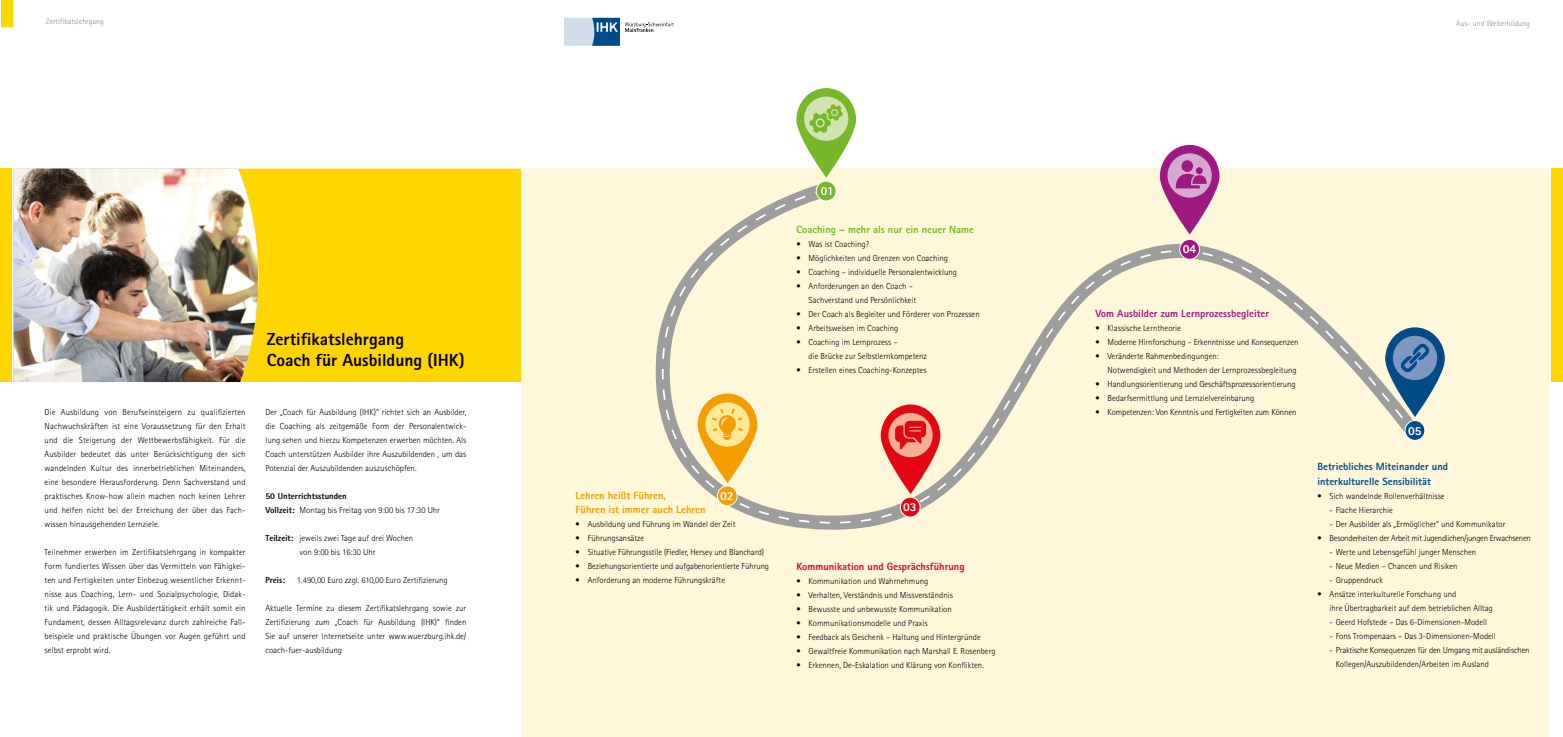
<style>
.page{position:relative;width:1563px;height:737px;background:#fff}
.page>*{position:absolute;margin:0;border:0;box-sizing:border-box;transform-origin:0 0}
.t1{font:800 17.5px/21px "Rotis Sans Serif";color:#000}
.t2{font:800 12.25px "Rotis Sans Serif";color:#fff}
.t3{font:800 10.5px/15.3px "Rotis Sans Serif";color:#004b88}
.t4{font:800 10.5px/14px "Rotis Sans Serif";color:#f59c00}
.t5{font:800 10.5px "Rotis Sans Serif";color:#9e1981}
.t6{font:800 10.5px "Rotis Sans Serif";color:#e30613}
.t7{font:800 10.5px "Rotis Sans Serif";color:#76b82a}
.t8{font:300 8.75px/14px "Rotis Sans Serif";color:#000}
.t9{font:300 8.75px/14px "Rotis Sans Serif";letter-spacing:-.02em;color:#000}
.t10{font:300 8.75px "Rotis Sans Serif";letter-spacing:-.03em;color:#000}
.t11{font:800 8.75px "Rotis Sans Serif";color:#000}
.t12{font:7.88px "Rotis Sans Serif";color:#9d9d9c}
.s1{font-weight:800}
</style>
<div class="page">
<div style="left:521px;top:168px;width:1027px;height:569px;background:#fff7d9"></div>
<div style="left:258px;top:169px;width:263px;height:213px;background:#ffd500"></div>
<div style="left:0;top:169px;width:11px;height:213px;background:#ffd500"></div>
<img style="left:14px;top:169px;width:244px;height:213px">
<div style="left:1px;top:0;width:11px;height:26px;background:#ffd500"></div>
<svg style="left:661px;top:189px;width:752px;height:335px"></svg>
<div style="left:1551px;top:169px;width:12px;height:213px;background:#ffd500"></div>
<svg style="left:796px;top:88px;width:60px;height:90px"></svg>
<svg style="left:661px;top:367px;width:176px;height:157px"></svg>
<div style="left:717px;top:486px;width:20px;height:19px;background:#f59c00;border-radius:50%"></div>
<div style="left:717px;top:485px;width:21px;height:21px;border:1px solid #fff;border-radius:50%"></div>
<svg style="left:816px;top:181px;width:20px;height:20px"></svg>
<div style="left:816px;top:181px;width:20px;height:20px;border:1px solid #fff;border-radius:50%"></div>
<svg style="left:821px;top:187px;width:10px;height:8px"></svg>
<div style="left:900px;top:497px;width:20px;height:20px;background:#e30613;border-radius:50%"></div>
<div style="left:900px;top:497px;width:20px;height:20px;border:1px solid #fff;border-radius:50%"></div>
<svg style="left:881px;top:404px;width:59px;height:90px"></svg>
<svg style="left:1160px;top:145px;width:59px;height:89px"></svg>
<div style="left:1196px;top:167px;width:6px;height:7px;background:#9e1981;border-radius:50%"></div>
<div style="left:1179px;top:239px;width:20px;height:20px;background:#9e1981;border-radius:50%"></div>
<div style="left:1179px;top:239px;width:21px;height:21px;border:1px solid #fff;border-radius:50%"></div>
<svg style="left:1385px;top:327px;width:60px;height:90px"></svg>
<div style="left:1405px;top:420px;width:20px;height:20px;background:#004b88;border-radius:50%"></div>
<div style="left:1404px;top:420px;width:21px;height:21px;border:1px solid #fff;border-radius:50%"></div>
<svg style="left:564px;top:18px;width:110px;height:28px"></svg>
<p class="t12" style="left:46px;top:17px;width:60px">Zertifikatslehrgang</p>
<p class="t8" style="left:45px;top:405px;width:202px;text-align:justify">Die Ausbildung von Berufseinsteigern zu qualifizierten Nachwuchskräften ist eine Voraussetzung für den Erhalt und die Steigerung der Wettbewerbsfähigkeit. Für die Ausbilder bedeutet das unter Berücksichtigung der sich wandelnden Kultur des innerbetrieblichen Miteinanders, eine besondere Herausforderung. Denn Sachverstand und praktisches Know-how allein machen noch keinen Lehrer und helfen nicht bei der Erreichung der über das Fach&shy;wissen hinausgehenden Lernziele.</p>
<p class="t8" style="left:45px;top:545px;width:202px;text-align:justify">Teilnehmer erwerben im Zertifikatslehrgang in kompakter Form fundiertes Wissen über das Vermitteln von Fähigkei&shy;ten und Fertigkeiten unter Einbezug wesentlicher Erkennt&shy;nisse aus Coaching, Lern- und Sozialpsychologie, Didak&shy;tik und Pädagogik. Die Ausbildertätigkeit erhält somit ein Fundament, dessen Alltagsrelevanz durch zahlreiche Fall&shy;beispiele und praktische Übungen vor Augen geführt und selbst erprobt wird.</p>
<h1 class="t1" style="left:267px;top:328px;width:199px">Zertifikatslehrgang<br>Coach für Ausbildung (IHK)</h1>
<p class="t8" style="left:265px;top:405px;width:202px;text-align:justify">Der „Coach für Ausbildung (IHK)“ richtet sich an Ausbilder, die Coaching als zeitgemäße Form der Personalentwick&shy;lung sehen und hierzu Kompetenzen erwerben möchten. Als Coach unterstützen Ausbilder ihre Auszubildenden , um das Potenzial der Auszubildenden auszuschöpfen.</p>
<p class="t8" style="left:265px;top:489px;width:176px"><span class="s1">50 Unterrichtsstunden<br>Vollzeit:</span> Montag bis Freitag von 9:00 bis 17:30 Uhr</p>
<p class="t8" style="left:265px;top:531px;width:149px;text-align:center"><span class="s1">Teilzeit:</span> jeweils zwei Tage auf drei Wochen von 9:00 bis 16:30 Uhr</p>
<p class="t11" style="left:265px;top:575px;width:21px">Preis:</p>
<p class="t8" style="left:297px;top:573px;width:152px">1.490,00 Euro zzgl. 610,00 Euro Zertifizierung</p>
<p class="t8" style="left:265px;top:601px;width:202px;text-align:justify">Aktuelle Termine zu diesem Zertifikatslehrgang sowie zur Zertifizierung zum „Coach für Ausbildung (IHK)“ finden Sie auf unserer Internetseite unter www.wuerzburg.ihk.de/ coach-fuer-ausbildung</p>
<p class="t7" style="left:796px;top:222px;width:179px">Coaching – mehr als nur ein neuer Name</p>
<p class="t8" style="left:796px;top:237px;width:74px">• Was ist Coaching?</p>
<p class="t8" style="left:796px;top:251px;width:153px">• Möglichkeiten und Grenzen von Coaching</p>
<p class="t8" style="left:796px;top:265px;width:162px">• Coaching – individuelle Personalentwicklung</p>
<p class="t8" style="left:808px;top:279px;width:109px;text-indent:-12px">• Anforderungen an den Coach –<br>Sachverstand und Persönlichkeit</p>
<p class="t8" style="left:796px;top:307px;width:185px">• Der Coach als Begleiter und Förderer von Prozessen</p>
<p class="t8" style="left:796px;top:321px;width:104px">• Arbeitsweisen im Coaching</p>
<p class="t8" style="left:808px;top:335px;width:120px;text-indent:-12px">• Coaching im Lernprozess –<br>die Brücke zur Selbstlernkompetenz</p>
<p class="t8" style="left:796px;top:363px;width:132px">• Erstellen eines Coaching-Konzeptes</p>
<p class="t4" style="left:575px;top:488px;width:131px">Lehren heißt Führen,<br>Führen ist immer auch Lehren</p>
<p class="t8" style="left:575px;top:517px;width:161px">• Ausbildung und Führung im Wandel der Zeit</p>
<p class="t8" style="left:575px;top:531px;width:70px">• Führungsansätze</p>
<p class="t8" style="left:575px;top:545px;width:190px">• Situative Führungsstile (Fiedler, Hersey und Blanchard)</p>
<p class="t8" style="left:575px;top:559px;width:195px">• Beziehungsorientierte und aufgabenorientierte Führung</p>
<p class="t8" style="left:575px;top:573px;width:151px">• Anforderung an moderne Führungskräfte</p>
<h2 class="t2" style="left:720px;top:488px;width:15px">02</h2>
<h2 class="t2" style="left:903px;top:499px;width:15px">03</h2>
<p class="t6" style="left:796px;top:560px;width:170px">Kommunikation und Gesprächsführung</p>
<p class="t8" style="left:796px;top:574px;width:133px">• Kommunikation und Wahrnehmung</p>
<p class="t8" style="left:796px;top:588px;width:158px">• Verhalten, Verständnis und Missverständnis</p>
<p class="t8" style="left:796px;top:602px;width:157px">• Bewusste und unbewusste Kommunikation</p>
<p class="t8" style="left:796px;top:616px;width:133px">• Kommunikationsmodelle und Praxis</p>
<p class="t8" style="left:796px;top:630px;width:186px">• Feedback als Geschenk – Haltung und Hintergründe</p>
<p class="t8" style="left:796px;top:644px;width:201px">• Gewaltfreie Kommunikation nach Marshall E. Rosenberg</p>
<p class="t8" style="left:796px;top:658px;width:189px">• Erkennen, De-Eskalation und Klärung von Konflikten.</p>
<p class="t12" style="left:1456px;top:19px;width:75px">Aus- und Weiterbildung</p>
<h2 class="t2" style="left:1182px;top:241px;width:15px">04</h2>
<p class="t5" style="left:1095px;top:307px;width:175px">Vom Ausbilder zum Lernprozessbegleiter</p>
<p class="t8" style="left:1095px;top:321px;width:87px">• Klassische Lerntheorie</p>
<p class="t8" style="left:1095px;top:335px;width:205px">• Moderne Hirnforschung – Erkenntnisse und Konsequenzen</p>
<p class="t8" style="left:1107px;top:349px;width:191px;text-indent:-12px">• Veränderte Rahmenbedingungen:<br>Notwendigkeit und Methoden der Lernprozessbegleitung</p>
<p class="t8" style="left:1095px;top:377px;width:202px">• Handlungsorientierung und Geschäftsprozessorientierung</p>
<p class="t8" style="left:1095px;top:391px;width:161px">• Bedarfsermittlung und Lernzielvereinbarung</p>
<p class="t8" style="left:1095px;top:405px;width:203px">• Kompetenzen: Von Kenntnis und Fertigkeiten zum Können</p>
<h2 class="t2" style="left:1408px;top:422px;width:15px">05</h2>
<p class="t3" style="left:1317px;top:458px;width:132px">Betriebliches Miteinander und interkulturelle Sensibilität</p>
<p class="t8" style="left:1317px;top:489px;width:129px">• Sich wandelnde Rollenverhältnisse</p>
<p class="t8" style="left:1329px;top:503px;width:65px">- Flache Hierarchie</p>
<p class="t8" style="left:1329px;top:517px;width:177px">- Der Ausbilder als „Ermöglicher“ und Kommunikator</p>
<p class="t10" style="left:1317px;top:533px;width:215px">• Besonderheiten der Arbeit mit Jugendlichen/jungen Erwachsenen</p>
<p class="t8" style="left:1329px;top:545px;width:148px">- Werte und Lebensgefühl junger Menschen</p>
<p class="t8" style="left:1329px;top:559px;width:129px">- Neue Medien – Chancen und Risiken</p>
<p class="t8" style="left:1329px;top:573px;width:55px">- Gruppendruck</p>
<p class="t8" style="left:1329px;top:587px;width:165px;text-indent:-12px">• Ansätze interkulturelle Forschung und<br>ihre Übertragbarkeit auf dem betrieblichen Alltag</p>
<p class="t8" style="left:1329px;top:615px;width:159px">- Geerd Hofstede – Das 6-Dimensionen-Modell</p>
<p class="t8" style="left:1329px;top:629px;width:168px">- Fons Trompenaars – Das 3-Dimensionen-Modell</p>
<p class="t9" style="left:1335px;top:643px;width:195px;text-indent:-6px">- Praktische Konsequenzen für den Umgang mit ausländischen<br>Kollegen/Auszubildenden/Arbeiten im Ausland</p>
</div>
